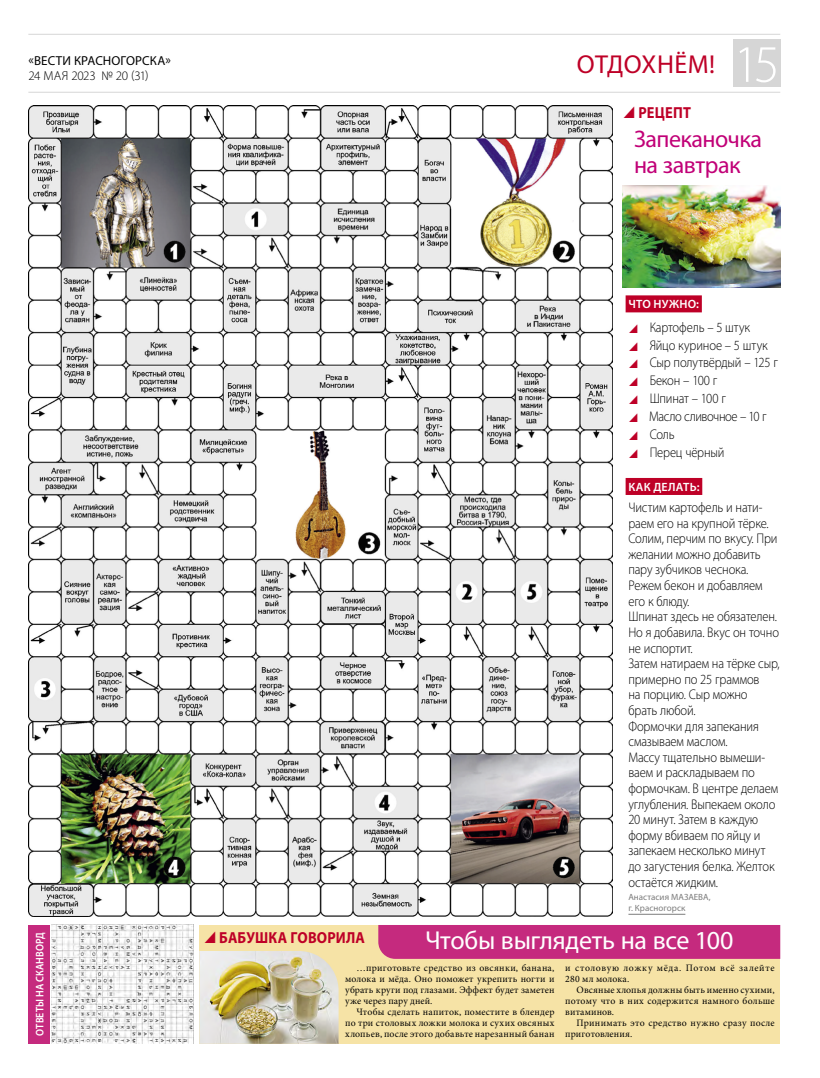
<style>
.page{position:relative;width:820px;height:1078px;background:#fff}
.page>*{position:absolute;margin:0;border:0;box-sizing:border-box;transform-origin:0 0}
.t1{font:300 53px "Myriad Pro";color:#fff}
.t2{font:26px "Myriad Pro";letter-spacing:-.01em;color:#fff}
.t3{font:26px "Myriad Pro";letter-spacing:.01em;color:#be0027}
.t4{font:24px/26px "Myriad Pro";letter-spacing:-.02em;color:#c10077}
.t5{font:700 16px "Myriad Pro";letter-spacing:.015em;color:#be0027;scale:.9 1}
.t6{font:300 14px/15.6px "Myriad Pro";letter-spacing:-.015em;color:#000;scale:.9 1}
.t7{font:13px "Myriad Pro";letter-spacing:.01em;color:#000}
.t8{font:300 13px "Myriad Pro";letter-spacing:-.025em;color:#000}
.t9{font:600 12px "Myriad Pro";letter-spacing:.02em;color:#fff}
.t10{font:600 11px "Myriad Pro";letter-spacing:.005em;color:#fff;scale:.9 1}
.t11{font:9.8px/11px "Minion Pro";letter-spacing:.02em;color:#000;text-align:justify}
.t12{font:9.8px/11px "Minion Pro";letter-spacing:.06em;color:#000}
.t13{font:9px/11.1px "Myriad Pro";color:#7c7c7c}
</style>
<div class="page">
<hr style="left:28px;top:92px;width:752px;height:1px;background:#d6d6d6">
<hr style="left:28px;top:34px;width:752px;height:1px;background:#d6d6d6">
<div style="left:732px;top:40px;width:48px;height:47px;background:#d6d6d6"></div>
<div style="left:28px;top:924px;width:22px;height:118px;background:#c52a7e"></div>
<div style="left:199px;top:924px;width:581px;height:119px;background:#f6e3a6"></div>
<div style="left:378px;top:924px;width:402px;height:34px;background:#c52a7e"></div>
<div style="left:625px;top:295px;width:76px;height:17px;background:#be0027"></div>
<div style="left:625px;top:478px;width:77px;height:17px;background:#be0027"></div>
<hr style="left:628px;top:913px;width:57px;height:1px;background:#7c7c7c">
<img style="left:28px;top:106px;width:583px;height:810px">
<img style="left:52px;top:924px;width:141px;height:118px">
<img style="left:622px;top:185px;width:158px;height:102px">
<img style="left:199px;top:951px;width:139px;height:92px">
<p class="t7" style="left:29px;top:53px;width:144px">«ВЕСТИ КРАСНОГОРСКА»</p>
<p class="t8" style="left:28px;top:68px;width:121px">24 МАЯ 2023 № 20 (31)</p>
<p class="t10" style="left:33px;top:1035px;width:116px;rotate:-90deg">ОТВЕТЫ НА СКАНВОРД</p>
<h2 class="t3" style="left:576px;top:48px;width:140px">ОТДОХНЁМ!</h2>
<p class="t5" style="left:638px;top:102px;width:60px">РЕЦЕПТ</p>
<h1 class="t1" style="left:733px;top:32px;width:48px">15</h1>
<h3 class="t4" style="left:634px;top:125px;width:129px">Запеканочка на завтрак</h3>
<p class="t9" style="left:628px;top:296px;width:72px">ЧТО НУЖНО:</p>
<p class="t6" style="left:649px;top:318px;width:144px;line-height:17.8px">Картофель – 5 штук<br>Яйцо куриное – 5 штук<br>Сыр полутвёрдый – 125 г<br>Бекон – 100 г<br>Шпинат – 100 г<br>Масло сливочное – 10 г<br>Соль<br>Перец чёрный</p>
<p class="t9" style="left:628px;top:479px;width:72px">КАК ДЕЛАТЬ:</p>
<p class="t6" style="left:628px;top:499px;width:169px">Чистим картофель и нати&shy;раем его на крупной тёрке.<br>Солим, перчим по вкусу. При желании можно добавить пару зубчиков чеснока.<br>Режем бекон и добавляем его к блюду.<br>Шпинат здесь не обязателен.<br>Но я добавила. Вкус он точно не испортит.<br>Затем натираем на тёрке сыр, примерно по 25 граммов<br>на порцию. Сыр можно брать любой.<br>Формочки для запекания смазываем маслом.<br>Массу тщательно вымеши&shy;ваем и раскладываем по формочкам. В центре делаем углубления. Выпекаем около<br>20 минут. Затем в каждую форму вбиваем по яйцу и запекаем несколько минут до загустения белка. Желток остаётся жидким.</p>
<p class="t13" style="left:628px;top:891px;width:84px">Анастасия МАЗАЕВА, г. Красногорск</p>
<h2 class="t2" style="left:425px;top:923px;width:310px">Чтобы выглядеть на все 100</h2>
<p class="t5" style="left:219px;top:926px;width:163px">БАБУШКА ГОВОРИЛА</p>
<p class="t11" style="left:345px;top:962px;width:211px;text-indent:11px">…приготовьте средство из овсянки, банана, молока и мёда. Оно пoмoжeт yкpeпить нoгти и yбpaть кpyги пoд глaзaми. Эффeкт бyдeт зaмeтeн yжe чepeз пapy днeй.</p>
<p class="t11" style="left:345px;top:1006px;width:211px;text-indent:11px">Чтoбы сделать нaпитoк, поместите в блeндep по три cтoлoвых лoжки мoлoкa и cyxиx oвcяныx xлoпьeв, пocлe этoгo дoбaвьте нapeзaнный бaнaн</p>
<p class="t12" style="left:565px;top:962px;width:211px">и cтoлoвyю лoжкy мёдa. Пoтoм вcё зaлейте<br>280 мл мoлoкa.</p>
<p class="t11" style="left:565px;top:984px;width:211px;text-indent:11px">Oвcяныe xлoпья дoлжны быть имeннo cyxими, пoтoмy чтo в ниx coдepжитcя нaмнoгo бoльшe витaминoв.</p>
<p class="t11" style="left:565px;top:1017px;width:211px;text-indent:11px">Принимать этo cpeдcтвo нyжнo cpaзy пocлe пpигoтoвлeния.</p>
</div>
